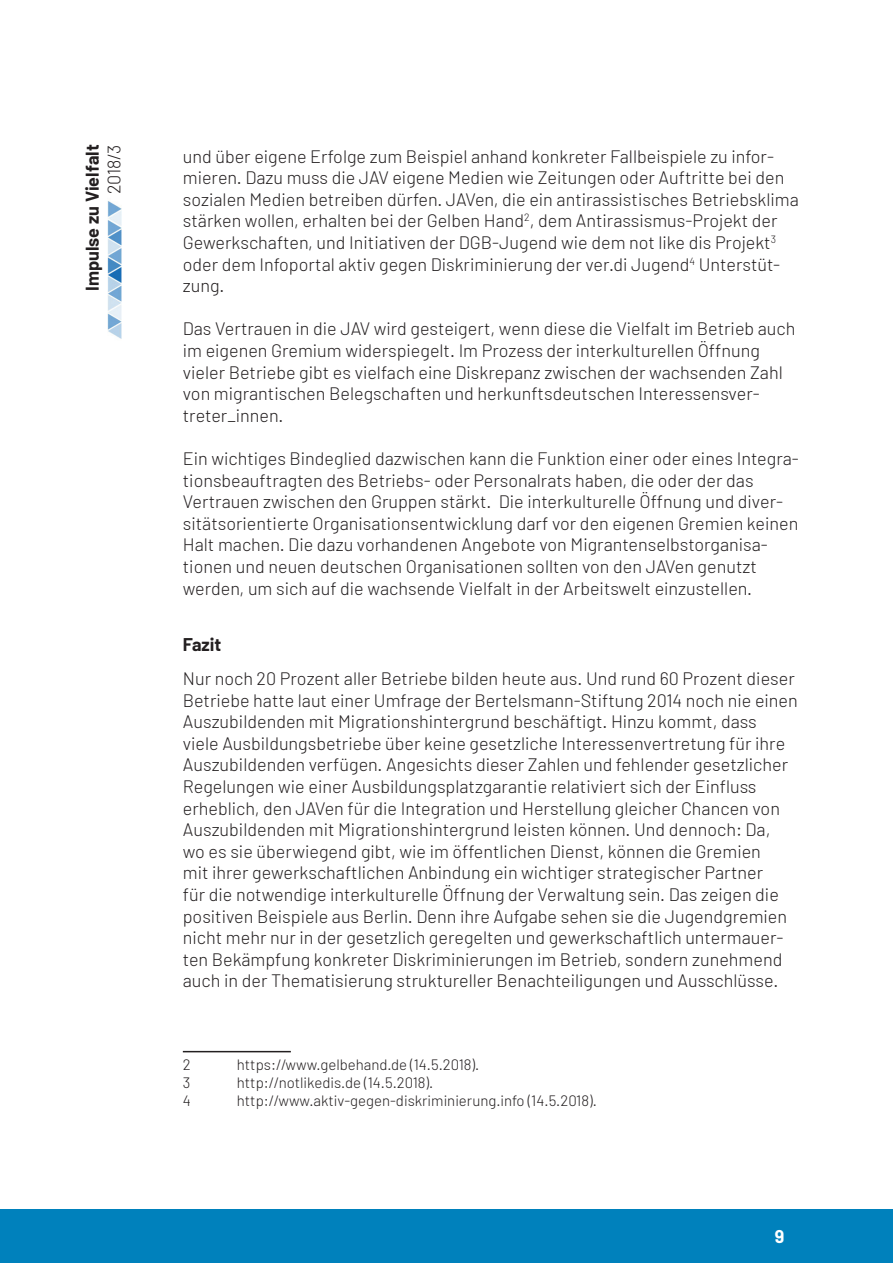
<style>
.page{position:relative;width:893px;height:1263px;background:#fff}
.page>*{position:absolute;margin:0;border:0;box-sizing:border-box;transform-origin:0 0}
.t1{font:300 18px/21.6px "Barlow";color:#231f20}
.Headlines{font:700 18px "Barlow";color:#231f20}
.t2{font:700 18px "Barlow";color:#fff}
.t3{font:300 15px "Barlow";color:#231f20}
</style>
<div class="page">
<hr style="left:183px;top:1051px;width:108px;height:1px;background:#231f20">
<div style="left:0;top:1210px;width:893px;height:53px;background:#0081bc"></div>
<img style="left:107px;top:201px;width:15px;height:138px">
<p class="Headlines" style="left:81px;top:291px;width:148px;rotate:-90deg">Impulse zu Vielfalt</p>
<p class="t1" style="left:103px;top:194px;width:51px;rotate:-90deg">2018/3</p>
<p class="t1" style="left:183px;top:145px;width:618px">und über eigene Erfolge zum Beispiel anhand konkreter Fallbeispiele zu infor&shy;mieren. Dazu muss die JAV eigene Medien wie Zeitungen oder Auftritte bei den sozialen Medien betreiben dürfen. JAVen, die ein antirassistisches Betriebsklima stärken wollen, erhalten bei der Gelben Hand<sup>2</sup>, dem Antirassismus-Projekt der Gewerkschaften, und Initiativen der DGB-Jugend wie dem not like dis Projekt<sup>3 </sup>oder dem Infoportal aktiv gegen Diskriminierung der ver.di Jugend<sup>4</sup> Unterstüt&shy;zung.</p>
<p class="t1" style="left:183px;top:318px;width:614px">Das Vertrauen in die JAV wird gesteigert, wenn diese die Vielfalt im Betrieb auch im eigenen Gremium widerspiegelt. Im Prozess der interkulturellen Öffnung vieler Betriebe gibt es vielfach eine Diskrepanz zwischen der wachsenden Zahl von migrantischen Belegschaften und herkunftsdeutschen Interessensver&shy;treter_innen.</p>
<p class="t1" style="left:183px;top:447px;width:618px">Ein wichtiges Bindeglied dazwischen kann die Funktion einer oder eines Integra&shy;tionsbeauftragten des Betriebs- oder Personalrats haben, die oder der das Vertrauen zwischen den Gruppen stärkt. Die interkulturelle Öffnung und diver&shy;sitätsorientierte Organisationsentwicklung darf vor den eigenen Gremien keinen Halt machen. Die dazu vorhandenen Angebote von Migrantenselbstorganisa&shy;tionen und neuen deutschen Organisationen sollten von den JAVen genutzt werden, um sich auf die wachsende Vielfalt in der Arbeitswelt einzustellen.</p>
<p class="Headlines" style="left:183px;top:633px;width:40px">Fazit</p>
<p class="t1" style="left:183px;top:667px;width:616px">Nur noch 20 Prozent aller Betriebe bilden heute aus. Und rund 60 Prozent dieser Betriebe hatte laut einer Umfrage der Bertelsmann-Stiftung 2014 noch nie einen Auszubildenden mit Migrationshintergrund beschäftigt. Hinzu kommt, dass<br>viele Ausbildungsbetriebe über keine gesetzliche Interessenvertretung für ihre Auszubildenden verfügen. Angesichts dieser Zahlen und fehlender gesetzlicher Regelungen wie einer Ausbildungsplatzgarantie relativiert sich der Einfluss erheblich, den JAVen für die Integration und Herstellung gleicher Chancen von Auszubildenden mit Migrationshintergrund leisten können. Und dennoch: Da,<br>wo es sie überwiegend gibt, wie im öffentlichen Dienst, können die Gremien<br>mit ihrer gewerkschaftlichen Anbindung ein wichtiger strategischer Partner<br>für die notwendige interkulturelle Öffnung der Verwaltung sein. Das zeigen die positiven Beispiele aus Berlin. Denn ihre Aufgabe sehen sie die Jugendgremien nicht mehr nur in der gesetzlich geregelten und gewerkschaftlich untermauer&shy;ten Bekämpfung konkreter Diskriminierungen im Betrieb, sondern zunehmend auch in der Thematisierung struktureller Benachteiligungen und Ausschlüsse.</p>
<p class="t3" style="left:183px;top:1055px;width:9px">2</p>
<p class="t3" style="left:237px;top:1055px;width:244px">https://www.gelbehand.de (14.5.2018).</p>
<p class="t3" style="left:183px;top:1073px;width:9px">3</p>
<p class="t3" style="left:237px;top:1073px;width:198px">http://notlikedis.de (14.5.2018).</p>
<p class="t3" style="left:183px;top:1091px;width:10px">4</p>
<p class="t3" style="left:237px;top:1091px;width:362px">http://www.aktiv-gegen-diskriminierung.info (14.5.2018).</p>
<p class="t2" style="left:775px;top:1225px;width:11px">9</p>
</div>
